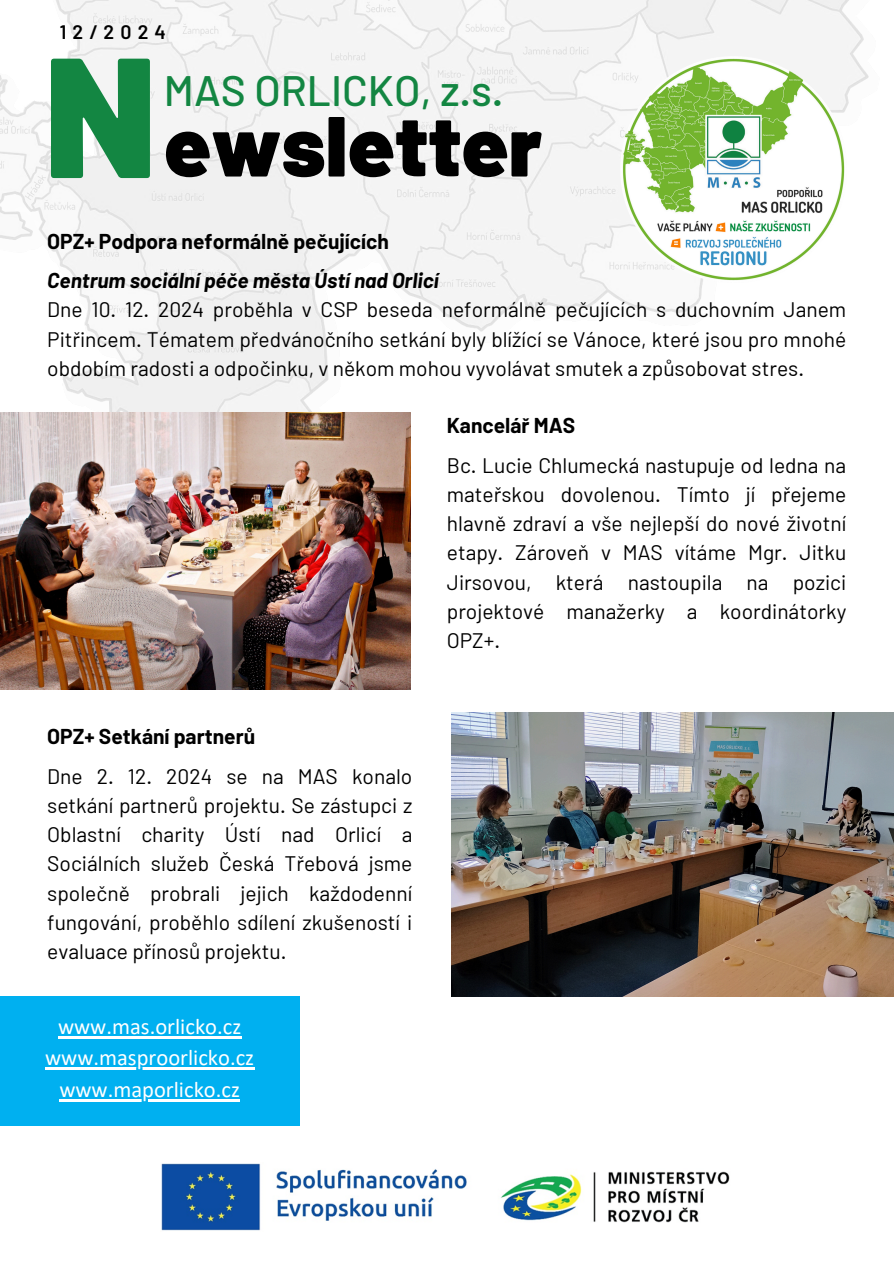
<style>
.page{position:relative;width:894px;height:1264px;background:#fff}
.page>*{position:absolute;margin:0;border:0;box-sizing:border-box;transform-origin:0 0}
.t1{font:900 170.55px "Barlow";color:#138642}
.t2{font:900 85.05px "Barlow";color:#000}
.t3{font:500 42.45px "Barlow";color:#138642}
.t4{font:22.5px "Calibri";color:#fff}
.t5{font:21px/29.2px "Barlow";color:#000;text-align:justify}
.t6{font:700 21px "Barlow";color:#000}
.t7{font:600 19.5px "Barlow";letter-spacing:.315em;color:#000}
.s1{font-weight:700;font-style:italic}
</style>
<div class="page">
<img style="left:0;top:0;width:869px;height:649px">
<img style="left:620px;top:57px;width:226px;height:226px">
<img style="left:161px;top:1163px;width:569px;height:67px">
<div style="left:0;top:996px;width:299px;height:129px;background:#00b0f0"></div>
<hr style="left:58px;top:1036px;width:183px;height:2px;background:#fff">
<hr style="left:45px;top:1067px;width:209px;height:2px;background:#fff">
<hr style="left:59px;top:1099px;width:181px;height:2px;background:#fff">
<img style="left:0;top:413px;width:410px;height:276px">
<img style="left:451px;top:712px;width:442px;height:284px">
<p class="t7" style="left:60px;top:20px;width:108px">12/2024</p>
<p class="t1" style="left:44px;top:7px;width:114px">N</p>
<h4 class="t3" style="left:164px;top:63px;width:341px">MAS ORLICKO, z.s.</h4>
<p class="t2" style="left:164px;top:91px;width:380px">ewsletter</p>
<h3 class="t6" style="left:47px;top:228px;width:343px">OPZ+ Podpora neformálně pečujících</h3>
<h4 class="t5" style="left:47px;top:265px;width:800px;text-align:left"><span class="s1">Centrum sociální péče města Ústí nad Orlicí<br></span>Dne 10. 12. 2024 proběhla v CSP beseda neformálně pečujících s duchovním Janem Pitřincem. Tématem předvánočního setkání byly blížící se Vánoce, které jsou pro mnohé obdobím radosti a odpočinku, v někom mohou vyvolávat smutek a způsobovat stres.</h4>
<h3 class="t6" style="left:446px;top:412px;width:130px">Kancelář MAS</h3>
<h4 class="t5" style="left:446px;top:449px;width:401px">Bc. Lucie Chlumecká nastupuje od ledna na mateřskou dovolenou. Tímto jí přejeme hlavně zdraví a vše nejlepší do nové životní etapy. Zároveň v MAS vítáme Mgr. Jitku Jirsovou, která nastoupila na pozici projektové manažerky a koordinátorky OPZ+.</h4>
<h4 class="t6" style="left:47px;top:723px;width:209px">OPZ+ Setkání partnerů</h4>
<p class="t5" style="left:47px;top:760px;width:366px">Dne 2. 12. 2024 se na MAS konalo setkání partnerů projektu. Se zástupci z Oblastní charity Ústí nad Orlicí a Sociálních služeb Česká Třebová jsme společně probrali jejich každodenní fungování, proběhlo sdílení zkušeností i evaluace přínosů projektu.</p>
<p class="t4" style="left:58px;top:1017px;width:185px">www.mas.orlicko.cz</p>
<p class="t4" style="left:45px;top:1048px;width:210px">www.masproorlicko.cz</p>
<h2 class="t4" style="left:59px;top:1080px;width:182px">www.maporlicko.cz</h2>
</div>
